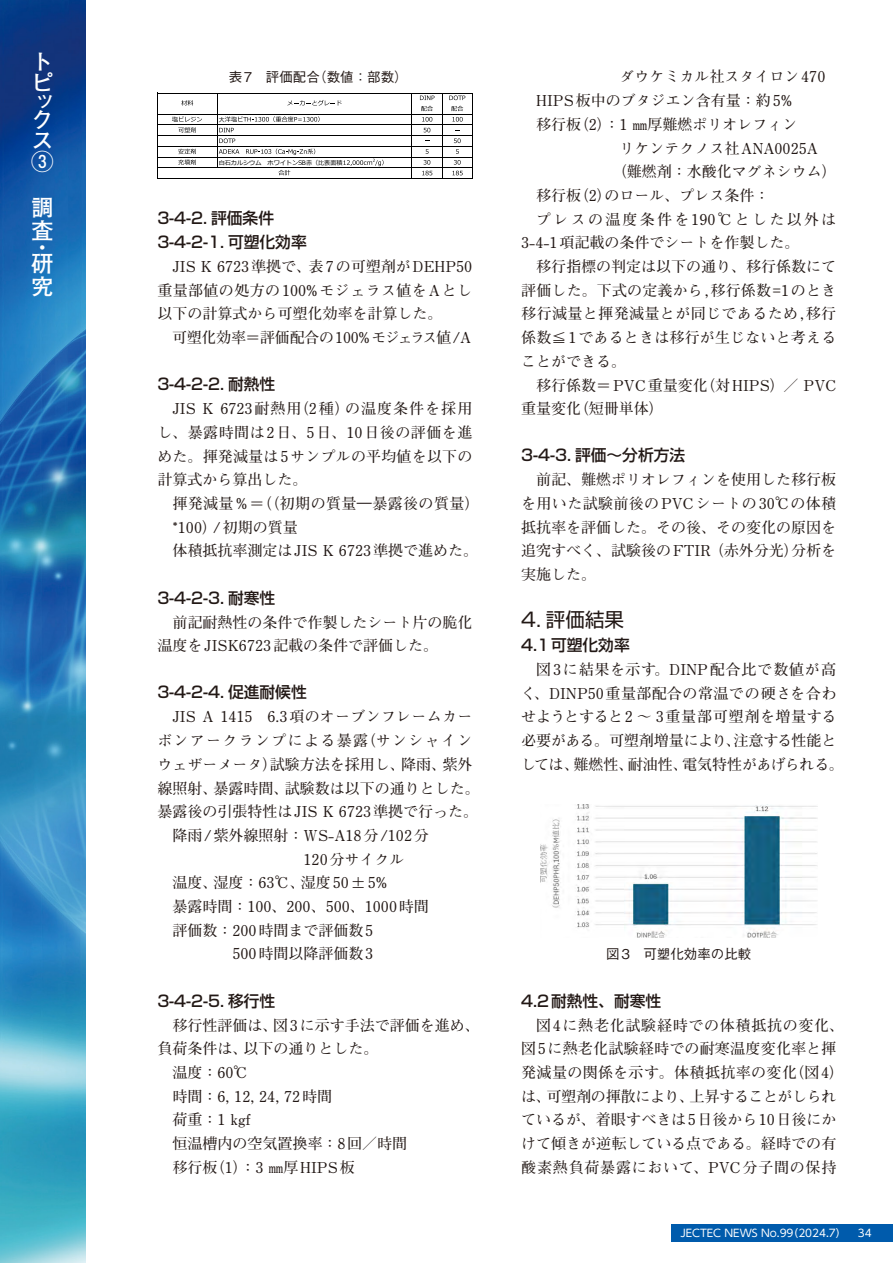
<style>
.page{position:relative;width:893px;height:1263px;background:#fff}
.page>*{position:absolute;margin:0;border:0;box-sizing:border-box;transform-origin:0 0}
.t1{font:700 22.5px/23.2px "Futo Go B101 Pr 6 N";color:#fff}
.t2{font:19.5px "Shin Go Pro";color:#221815}
.t3{font:500 15.75px/23.7px "Shin Go Pro";color:#221815}
.t4{font:700 15px/23.7px "Futo Min A101 Pro";color:#221815}
.t5{font:700 15px/23.7px "Futo Min A101 Pro";letter-spacing:.025em;color:#221815;text-align:right}
.t6{font:700 15px/23.7px "Futo Min A101 Pro";letter-spacing:.02em;color:#221815;text-align:right}
.t7{font:700 15px/23.7px "Futo Min A101 Pro";letter-spacing:.03em;color:#221815}
.t8{font:700 15px "Futo Min A101 Pro";letter-spacing:.05em;color:#221815}
.t9{font:700 15px "Futo Min A101 Pro";letter-spacing:.15em;color:#221815}
.t10{font:700 15px "Futo Min A101 Pro";letter-spacing:.09em;color:#221815}
.t11{font:700 15px "Futo Min A101 Pro";letter-spacing:.065em;color:#221815}
.t12{font:500 13.5px "Gothic BBB Pro";color:#221815}
.t13{font:10.5px "UD Shin Go Pro";color:#fff}
.t14{font:6.9px "Meiryo";color:#000}
.t15{font:6.15px "Meiryo";color:#000}
</style>
<div class="page">
<div style="left:672px;top:1225px;width:221px;height:17px;background:#005bac"></div>
<svg style="left:420px;top:96px;width:14px;height:4px"></svg>
<svg style="left:449px;top:95px;width:16px;height:5px"></svg>
<svg style="left:421px;top:106px;width:12px;height:5px"></svg>
<svg style="left:451px;top:106px;width:12px;height:5px"></svg>
<svg style="left:225px;top:116px;width:95px;height:6px"></svg>
<svg style="left:422px;top:117px;width:10px;height:5px"></svg>
<svg style="left:452px;top:117px;width:11px;height:5px"></svg>
<svg style="left:172px;top:116px;width:30px;height:17px"></svg>
<svg style="left:219px;top:128px;width:15px;height:4px"></svg>
<svg style="left:424px;top:128px;width:6px;height:4px"></svg>
<svg style="left:219px;top:138px;width:16px;height:5px"></svg>
<svg style="left:454px;top:138px;width:7px;height:5px"></svg>
<svg style="left:219px;top:149px;width:20px;height:5px"></svg>
<svg style="left:426px;top:149px;width:3px;height:5px"></svg>
<svg style="left:178px;top:149px;width:18px;height:16px"></svg>
<svg style="left:343px;top:159px;width:41px;height:7px"></svg>
<svg style="left:424px;top:160px;width:6px;height:5px"></svg>
<svg style="left:454px;top:160px;width:7px;height:5px"></svg>
<svg style="left:422px;top:171px;width:10px;height:4px"></svg>
<svg style="left:452px;top:171px;width:11px;height:4px"></svg>
<svg style="left:246px;top:149px;width:69px;height:26px"></svg>
<svg style="left:181px;top:100px;width:12px;height:6px"></svg>
<svg style="left:287px;top:100px;width:55px;height:6px"></svg>
<hr style="left:157px;top:93px;width:1px;height:86px;background:#000">
<hr style="left:217px;top:93px;width:1px;height:75px;background:#000">
<hr style="left:411px;top:93px;width:1px;height:86px;background:#000">
<hr style="left:442px;top:93px;width:1px;height:86px;background:#000">
<hr style="left:472px;top:93px;width:1px;height:86px;background:#000">
<hr style="left:157px;top:93px;width:316px;height:1px;background:#000">
<hr style="left:157px;top:114px;width:316px;height:1px;background:#000">
<hr style="left:157px;top:125px;width:316px;height:1px;background:#000">
<hr style="left:157px;top:135px;width:316px;height:1px;background:#000">
<hr style="left:157px;top:146px;width:316px;height:1px;background:#000">
<hr style="left:157px;top:157px;width:316px;height:1px;background:#000">
<hr style="left:157px;top:168px;width:316px;height:1px;background:#000">
<hr style="left:157px;top:178px;width:316px;height:1px;background:#000">
<img style="left:540px;top:804px;width:277px;height:133px">
<img style="left:0;top:0;width:85px;height:1263px">
<h1 class="t1" style="left:31px;top:50px;width:23px;line-height:21.3px">トピ</h1>
<h1 class="t1" style="left:31px;top:89px;width:23px">ッ</h1>
<h1 class="t1" style="left:31px;top:109px;width:22px;line-height:20.4px">クス</h1>
<h1 class="t1" style="left:31px;top:149px;width:24px">③</h1>
<h1 class="t1" style="left:31px;top:195px;width:23px">調査</h1>
<h1 class="t1" style="left:31px;top:235px;width:15px">・</h1>
<h1 class="t1" style="left:31px;top:251px;width:23px">研究</h1>
<p class="t12" style="left:313px;top:66px;width:96px">（数値：部数(</p>
<p class="t12" style="left:229px;top:66px;width:93px">表7　評価配合</p>
<p class="t15" style="left:219px;top:115px;width:8px">大</p>
<p class="t15" style="left:219px;top:158px;width:75px">白石カルシウム　ホワイト</p>
<p class="t15" style="left:302px;top:158px;width:42px">B赤（比表面積</p>
<p class="t3" style="left:157px;top:205px;width:151px">3-4-2. 評価条件<br>3-4-2-1. 可塑化効率</p>
<p class="t4" style="left:157px;top:253px;width:317px;text-align:justify;text-indent:15px">JIS K 6723準拠で、表7の可塑剤がDEHP50重量部値の処方の100%モジェラス値をAとし以下の計算式から可塑化効率を計算した。</p>
<p class="t4" style="left:172px;top:324px;width:301px">可塑化効率＝評価配合の100% モジェラス値 A/</p>
<p class="t3" style="left:157px;top:370px;width:119px">3-4-2-2. 耐熱性</p>
<p class="t11" style="left:345px;top:397px;width:129px">の温度条件を採用</p>
<p class="t14" style="left:214px;top:228px;width:84px">白石カルシウム　ホワイト</p>
<p class="t4" style="left:294px;top:395px;width:57px">（2種）</p>
<p class="t4" style="left:157px;top:395px;width:317px;text-indent:15px">JIS K 6723耐熱用<br>し、暴露時間は2日、5日、10日後の評価を進めた。揮発減量は5サンプルの平均値を以下の計算式から算出した。</p>
<p class="t7" style="left:213px;top:490px;width:268px;text-indent:-41px">揮発減量％＝（（初期の質量―暴露後の質量( /初期の質量</p>
<p class="t4" style="left:172px;top:513px;width:307px">*100）<br>体積抵抗率測定はJIS K 6723準拠で進めた。</p>
<p class="t3" style="left:157px;top:584px;width:119px">3-4-2-3. 耐寒性</p>
<p class="t4" style="left:157px;top:608px;width:317px;text-indent:15px">前記耐熱性の条件で作製したシート片の脆化温度をJISK6723記載の条件で評価した。</p>
<p class="t3" style="left:157px;top:679px;width:151px">3-4-2-4. 促進耐候性</p>
<p class="t6" style="left:172px;top:703px;width:302px">JIS A 1415　6.3項のオーブンフレームカー（サンシャイン</p>
<p class="t10" style="left:157px;top:729px;width:212px">ボンアークランプによる暴露</p>
<p class="t4" style="left:157px;top:750px;width:121px">ウェザーメータ）</p>
<p class="t4" style="left:270px;top:750px;width:137px">試験方法を採用し、</p>
<p class="t4" style="left:401px;top:750px;width:46px">降雨、</p>
<p class="t4" style="left:442px;top:750px;width:31px">紫外</p>
<p class="t4" style="left:214px;top:774px;width:76px">暴露時間、</p>
<p class="t4" style="left:157px;top:774px;width:61px">線照射、</p>
<p class="t4" style="left:157px;top:798px;width:322px">暴露後の引張特性はJIS K 6723準拠で行った。</p>
<p class="t4" style="left:172px;top:822px;width:258px">降雨/紫外線照射：WS A- 18分/102分</p>
<p class="t4" style="left:304px;top:845px;width:103px">120分サイクル</p>
<p class="t4" style="left:301px;top:869px;width:88px">湿度50±5%</p>
<p class="t4" style="left:285px;top:774px;width:197px">試験数は以下の通りとした。</p>
<p class="t4" style="left:214px;top:869px;width:93px">湿度：63℃、</p>
<p class="t4" style="left:172px;top:869px;width:46px">温度、</p>
<p class="t4" style="left:172px;top:893px;width:258px">暴露時間：100、200、500、1000時間</p>
<p class="t4" style="left:172px;top:916px;width:202px">評価数：200時間まで評価数5</p>
<p class="t4" style="left:232px;top:940px;width:142px">500時間以降評価数3</p>
<p class="t3" style="left:157px;top:987px;width:119px">3-4-2-5. 移行性</p>
<p class="t4" style="left:273px;top:1011px;width:208px">図3に示す手法で評価を進め、</p>
<p class="t4" style="left:244px;top:1011px;width:136px;text-indent:-71px">移行性評価は、<br>以下の通りとした。</p>
<p class="t4" style="left:157px;top:1035px;width:91px">負荷条件は、</p>
<p class="t4" style="left:172px;top:1059px;width:78px">温度：60°C</p>
<p class="t4" style="left:172px;top:1082px;width:161px">時間：6, 12, 24, 72時間</p>
<p class="t4" style="left:172px;top:1106px;width:80px">荷重：1 kgf</p>
<p class="t4" style="left:172px;top:1130px;width:236px">恒温槽内の空気置換率：8回／時間</p>
<p class="t4" style="left:240px;top:1153px;width:116px">：3 ㎜厚HIPS板</p>
<p class="t4" style="left:210px;top:1153px;width:40px">（）1</p>
<p class="t4" style="left:172px;top:1153px;width:46px">移行板</p>
<p class="t4" style="left:619px;top:63px;width:208px">ダウケミカル社スタイロン470</p>
<p class="t4" style="left:536px;top:87px;width:257px">HIPS板中のブタジエン含有量：約5%</p>
<p class="t4" style="left:604px;top:111px;width:195px">：1 ㎜厚難燃ポリオレフィン</p>
<p class="t4" style="left:574px;top:111px;width:40px">（）2</p>
<p class="t4" style="left:536px;top:111px;width:46px">移行板</p>
<p class="t4" style="left:619px;top:134px;width:200px">リケンテクノス社ANA0025A</p>
<p class="t4" style="left:612px;top:158px;width:226px">（難燃剤：水酸化マグネシウム(</p>
<p class="t4" style="left:604px;top:182px;width:166px">のロール、プレス条件：</p>
<p class="t4" style="left:574px;top:182px;width:40px">（）2</p>
<p class="t4" style="left:536px;top:182px;width:46px">移行板</p>
<p class="t9" style="left:536px;top:207px;width:302px">プレスの温度条件を190℃とした以外は</p>
<p class="t4" style="left:521px;top:229px;width:280px">3-4-1項記載の条件でシートを作製した。</p>
<p class="t4" style="left:536px;top:253px;width:301px">移行指標の判定は以下の通り、移行係数にて</p>
<p class="t4" style="left:521px;top:276px;width:316px">評価した。下式の定義から,移行係数 1= のとき</p>
<p class="t5" style="left:521px;top:300px;width:316px">移行減量と揮発減量とが同じであるため,移行</p>
<p class="t4" style="left:521px;top:324px;width:317px">係数≦1であるときは移行が生じないと考える</p>
<p class="t4" style="left:521px;top:348px;width:106px">ことができる。</p>
<p class="t4" style="left:700px;top:371px;width:137px">（対HIPS）／ PVC</p>
<p class="t4" style="left:536px;top:371px;width:173px;text-align:center">移行係数＝PVC重量変化（短冊単体(</p>
<p class="t4" style="left:521px;top:395px;width:61px">重量変化</p>
<p class="t3" style="left:521px;top:442px;width:166px">3-4-3. 評価～分析方法</p>
<p class="t4" style="left:521px;top:466px;width:316px;text-align:right">前記、難燃ポリオレフィンを使用した移行板を用いた試験前後のPVCシートの30℃の体積抵抗率を評価した。その後、その変化の原因を分析を</p>
<p class="t4" style="left:521px;top:537px;width:279px">追究すべく、試験後のFTIR（赤外分光）実施した。</p>
<h2 class="t2" style="left:521px;top:603px;width:104px">4. 評価結果</h2>
<p class="t3" style="left:521px;top:631px;width:110px">4.1可塑化効率</p>
<p class="t5" style="left:521px;top:656px;width:317px">図3に結果を示す。DINP配合比で数値が高く、DINP50重量部配合の常温での硬さを合わせようとすると2 ～ 3重量部可塑剤を増量する注意する性能と</p>
<p class="t4" style="left:682px;top:727px;width:163px;text-indent:-161px">必要がある。可塑剤増量により、<br>電気特性があげられる。</p>
<p class="t4" style="left:628px;top:750px;width:61px">耐油性、</p>
<p class="t4" style="left:574px;top:750px;width:61px">難燃性、</p>
<p class="t4" style="left:521px;top:750px;width:59px">しては、</p>
<p class="t12" style="left:606px;top:943px;width:147px">図3　可塑化効率の比較</p>
<p class="t3" style="left:521px;top:987px;width:142px">4.2耐熱性、耐寒性</p>
<p class="t8" style="left:536px;top:1013px;width:309px">図4に熱老化試験経時での体積抵抗の変化、</p>
<p class="t4" style="left:521px;top:1035px;width:317px">図5に熱老化試験経時での耐寒温度変化率と揮</p>
<p class="t4" style="left:789px;top:1059px;width:57px">（図 (4</p>
<p class="t6" style="left:690px;top:1059px;width:148px;text-align:left;text-indent:-168px">発減量の関係を示す。体積抵抗率の変化<br>上昇することがしられ</p>
<p class="t4" style="left:546px;top:1082px;width:149px">可塑剤の揮散により、</p>
<p class="t4" style="left:521px;top:1082px;width:317px">は、<br>ているが、着眼すべきは5日後から10日後にかけて傾きが逆転している点である。経時での有酸素熱負荷暴露において、PVC分子間の保持</p>
<p class="t13" style="left:788px;top:1225px;width:60px">)2024.7(</p>
<p class="t13" style="left:680px;top:1225px;width:115px">JECTEC NEWS No.99</p>
<p class="t13" style="left:858px;top:1225px;width:15px">34</p>
</div>
